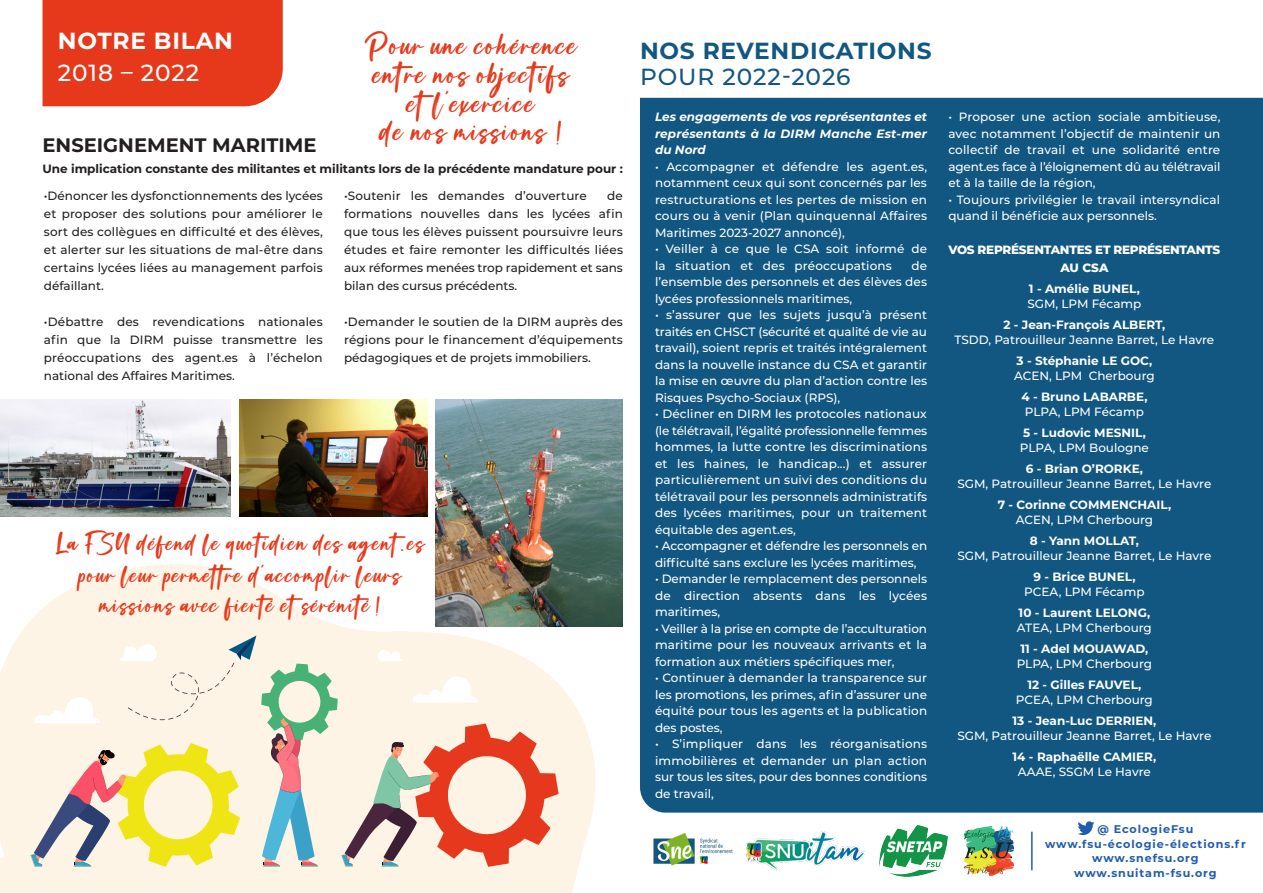
<style>
.page{position:relative;width:1263px;height:893px;background:#fff}
.page>*{position:absolute;margin:0;border:0;box-sizing:border-box;transform-origin:0 0}
.t1{font:25.8px "Brush Signature";letter-spacing:.04em;color:#e6391b}
.t2{font:700 23.25px/26.4px "Montserrat";letter-spacing:.03em;color:#125781}
.t3{font:700 23.25px "Montserrat";letter-spacing:.03em;color:#fff}
.t4{font:500 23.25px "Montserrat";letter-spacing:.035em;color:#fff}
.t5{font:21px/32.4px "Brush Signature";letter-spacing:.04em;color:#e6391b;text-align:center}
.t6{font:700 19.5px "Montserrat";color:#231f20}
.t7{font:500 12px/16.5px "Montserrat";color:#fff;text-align:justify}
.t8{font:500 12px/18px "Montserrat";color:#231f20;text-align:justify}
.t9{font:700 12px "Montserrat";color:#fff}
.t10{font:700 12px "Montserrat";color:#231f20}
.t11{font:italic 700 12px/16.5px "Montserrat";letter-spacing:.01em;color:#fff;text-align:justify}
.t12{font:800 12px "Montserrat";letter-spacing:-.02em;color:#fff}
.t13{font:700 11.1px "Montserrat";letter-spacing:.08em;color:#215caf}
.s1{font-weight:500}
</style>
<div class="page">
<img style="left:747px;top:831px;width:118px;height:40px">
<hr style="left:1031px;top:832px;width:1px;height:38px;background:#215caf">
<img style="left:879px;top:825px;width:69px;height:52px">
<img style="left:964px;top:826px;width:50px;height:50px">
<img style="left:653px;top:833px;width:80px;height:33px">
<svg style="left:1078px;top:821px;width:16px;height:14px"></svg>
<div style="left:640px;top:98px;width:623px;height:715px;background:#125781"></div>
<div style="left:43px;top:0;width:240px;height:106px;background:#e6391b"></div>
<svg style="left:19px;top:564px;width:577px;height:279px;fill:#fef5e9"></svg>
<svg style="left:0;top:636px;width:584px;height:257px;background:#efdfca"></svg>
<img style="left:0;top:399px;width:230px;height:117px">
<img style="left:435px;top:399px;width:188px;height:228px">
<img style="left:239px;top:399px;width:188px;height:117px">
<p class="t1" style="left:365px;top:30px;width:214px">Pour une cohérence</p>
<p class="t1" style="left:373px;top:59px;width:198px">entre nos objectifs</p>
<p class="t3" style="left:58px;top:24px;width:177px">NOTRE BILAN</p>
<p class="t4" style="left:58px;top:57px;width:143px">2018 – 2022</p>
<p class="t1" style="left:407px;top:88px;width:129px">etl’exercice</p>
<p class="t1" style="left:380px;top:116px;width:184px">de nos missions !</p>
<p class="t6" style="left:43px;top:131px;width:276px">ENSEIGNEMENT MARITIME</p>
<p class="t10" style="left:43px;top:160px;width:582px">Une implication constante des militantes et militants lors de la précédente mandature pour :</p>
<p class="t8" style="left:44px;top:187px;width:280px">•Dénoncer les dysfonctionnements des lycées et proposer des solutions pour améliorer le sort des collègues en difficulté et des élèves, et alerter sur les situations de mal-être dans certains lycées liées au management parfois défaillant.</p>
<p class="t8" style="left:44px;top:313px;width:280px">•Débattre des revendications nationales afin que la DIRM puisse transmettre les préoccupations des agent.es à l’échelon national des Affaires Maritimes.</p>
<p class="t8" style="left:344px;top:187px;width:244px">•Soutenir les demandes d’ouverture</p>
<p class="t8" style="left:344px;top:187px;width:280px;text-indent:263px">de formations nouvelles dans les lycées afin que tous les élèves puissent poursuivre leurs études et faire remonter les difficultés liées aux réformes menées trop rapidement et sans bilan des cursus précédents.</p>
<p class="t8" style="left:344px;top:313px;width:280px">•Demander le soutien de la DIRM auprès des régions pour le financement d’équipements pédagogiques et de projets immobiliers.</p>
<p class="t5" style="left:56px;top:527px;width:370px">La FSU défend le quotidien des agent.es pour leur permettre d’accomplir leurs</p>
<p class="t5" style="left:100px;top:588px;width:282px">missions avec fierté etsérénité !</p>
<p class="t2" style="left:640px;top:36px;width:293px">NOS REVENDICATIONS<br><span class="s1">POUR 2022-2026</span></p>
<p class="t11" style="left:655px;top:108px;width:274px">Les engagements de vos représentantes et représentants à la DIRM Manche Est-mer du Nord</p>
<p class="t7" style="left:655px;top:158px;width:274px">• Accompagner et défendre les agent.es, notamment ceux qui sont concernés par les restructurations et les pertes de mission en cours ou à venir (Plan quinquennal Affaires Maritimes 2023-2027 annoncé),</p>
<p class="t7" style="left:655px;top:240px;width:273px">• Veiller à ce que le CSA soit informé de la situation et des préoccupations</p>
<p class="t7" style="left:655px;top:257px;width:274px;text-indent:256px">de l’ensemble des personnels et des élèves des lycées professionnels maritimes,</p>
<p class="t7" style="left:655px;top:306px;width:274px">• s’assurer que les sujets jusqu’à présent traités en CHSCT (sécurité et qualité de vie au travail), soient repris et traités intégralement dans la nouvelle instance du CSA et garantir la mise en œuvre du plan d’action contre les Risques Psycho-Sociaux (RPS),</p>
<p class="t7" style="left:655px;top:405px;width:274px">• Décliner en DIRM les protocoles nationaux (le télétravail, l’égalité professionnelle femmes hommes, la lutte contre les discriminations et les haines, le handicap...) et assurer particulièrement un suivi des conditions du télétravail pour les personnels administratifs des lycées maritimes, pour un traitement équitable des agent.es,</p>
<p class="t7" style="left:655px;top:537px;width:274px">• Accompagner et défendre les personnels en difficulté sans exclure les lycées maritimes,</p>
<p class="t7" style="left:655px;top:570px;width:274px">• Demander le remplacement des personnels de direction absents dans les lycées maritimes,</p>
<p class="t7" style="left:655px;top:620px;width:274px">• Veiller à la prise en compte de l’acculturation maritime pour les nouveaux arrivants et la formation aux métiers spécifiques mer,</p>
<p class="t7" style="left:655px;top:669px;width:274px">• Continuer à demander la transparence sur les promotions, les primes, afin d’assurer une équité pour tous les agents et la publication des postes,</p>
<p class="t7" style="left:655px;top:735px;width:274px">• S’impliquer dans les réorganisations immobilières et demander un plan action sur tous les sites, pour des bonnes conditions de travail,</p>
<p class="t7" style="left:948px;top:108px;width:274px">• Proposer une action sociale ambitieuse, avec notamment l’objectif de maintenir un collectif de travail et une solidarité entre agent.es face à l’éloignement dû au télétravail et à la taille de la région,</p>
<p class="t7" style="left:948px;top:191px;width:273px">• Toujours privilégier le travail intersyndical quand il bénéficie aux personnels.</p>
<p class="t12" style="left:948px;top:241px;width:273px">VOS REPRÉSENTANTES ET REPRÉSENTANTS</p>
<p class="t12" style="left:1060px;top:259px;width:50px">AU CSA</p>
<p class="t9" style="left:1029px;top:280px;width:112px">1 - Amélie BUNEL,</p>
<p class="t7" style="left:1027px;top:295px;width:116px">SGM, LPM Fécamp</p>
<p class="t9" style="left:1003px;top:316px;width:163px">2 - Jean-François ALBERT,</p>
<p class="t7" style="left:954px;top:331px;width:261px">TSDD, Patrouilleur Jeanne Barret, Le Havre</p>
<p class="t9" style="left:1016px;top:352px;width:137px">3 - Stéphanie LE GOC,</p>
<p class="t7" style="left:1014px;top:367px;width:142px">ACEN, LPM Cherbourg</p>
<p class="t9" style="left:1021px;top:388px;width:128px">4 - Bruno LABARBE,</p>
<p class="t7" style="left:1025px;top:403px;width:120px">PLPA, LPM Fécamp</p>
<p class="t9" style="left:1023px;top:424px;width:124px">5 - Ludovic MESNIL,</p>
<p class="t7" style="left:1020px;top:439px;width:130px">PLPA, LPM Boulogne</p>
<p class="t9" style="left:1026px;top:460px;width:119px">6 - Brian O’RORKE,</p>
<p class="t7" style="left:957px;top:475px;width:255px">SGM, Patrouilleur Jeanne Barret, Le Havre</p>
<p class="t9" style="left:998px;top:496px;width:175px">7 - Corinne COMMENCHAIL,</p>
<p class="t7" style="left:1016px;top:511px;width:139px">ACEN, LPM Cherbourg</p>
<p class="t9" style="left:1030px;top:532px;width:111px">8 - Yann MOLLAT,</p>
<p class="t7" style="left:957px;top:547px;width:255px">SGM, Patrouilleur Jeanne Barret, Le Havre</p>
<p class="t9" style="left:1033px;top:568px;width:104px">9 - Brice BUNEL,</p>
<p class="t7" style="left:1024px;top:583px;width:122px">PCEA, LPM Fécamp</p>
<p class="t9" style="left:1019px;top:604px;width:133px">10 - Laurent LELONG,</p>
<p class="t7" style="left:1017px;top:619px;width:136px">ATEA, LPM Cherbourg</p>
<p class="t9" style="left:1020px;top:640px;width:129px">11 - Adel MOUAWAD,</p>
<p class="t7" style="left:1017px;top:655px;width:137px">PLPA, LPM Cherbourg</p>
<p class="t9" style="left:1027px;top:676px;width:115px">12 - Gilles FAUVEL,</p>
<p class="t7" style="left:1016px;top:691px;width:138px">PCEA, LPM Cherbourg</p>
<p class="t9" style="left:1012px;top:712px;width:145px">13 - Jean-Luc DERRIEN,</p>
<p class="t7" style="left:957px;top:727px;width:255px">SGM, Patrouilleur Jeanne Barret, Le Havre</p>
<p class="t9" style="left:1012px;top:748px;width:145px">14 - Raphaëlle CAMIER,</p>
<p class="t7" style="left:1018px;top:763px;width:134px">AAAE, SSGM Le Havre</p>
<p class="t13" style="left:1097px;top:821px;width:97px">@ EcologieFsu</p>
<p class="t13" style="left:1045px;top:835px;width:202px">www.fsu-écologie-élections.fr</p>
<p class="t13" style="left:1092px;top:850px;width:108px">www.snefsu.org</p>
<p class="t13" style="left:1074px;top:865px;width:144px">www.snuitam-fsu.org</p>
</div>
